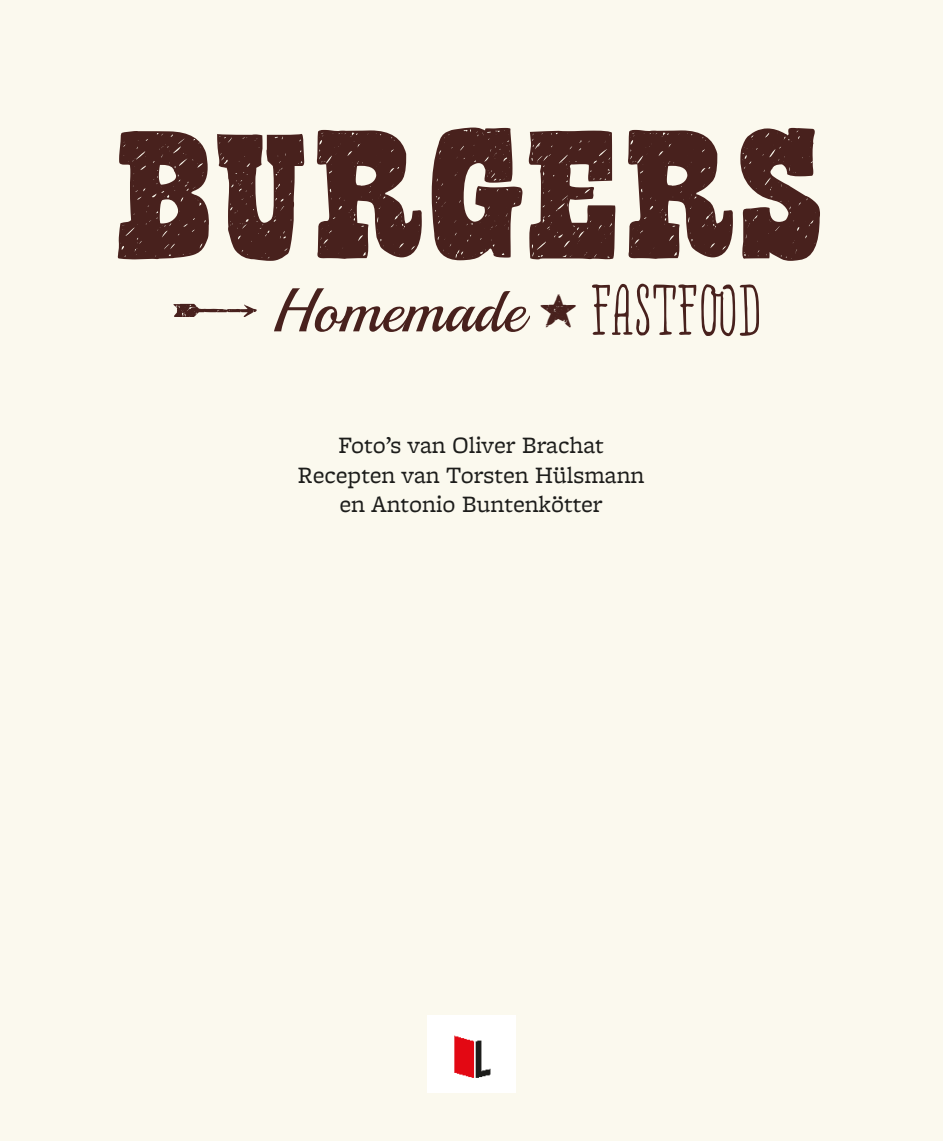
<style>
.page{position:relative;width:943px;height:1141px;background:#fbf9ee}
.page>*{position:absolute;margin:0;border:0;box-sizing:border-box;transform-origin:0 0}
.t1{font:185.67px "Bandoliers";color:#48211d}
.t2{font:61.6px "Playball Pro";color:#48211d}
.t3{font:24.5px/29.4px "Freight Micro Pro";color:#1d1d1b;text-align:center}
.s1{font-family:"Shelton";font-size:54.07px}
.s2{font-family:"Shelton";font-size:46.55px}
.s3{font-family:"Love Potion";font-size:71.4px}
</style>
<div class="page">
<img style="left:428px;top:1015px;width:87px;height:77px">
<h1 class="t1" style="left:112px;top:101px;width:714px">BURGERS</h1>
<h2 class="t2" style="left:172px;top:273px;width:591px"><span class="s1">–&gt;</span> Homemade <span class="s2">**</span> <span class="s3">FASTFOOD</span></h2>
<p class="t3" style="left:298px;top:430px;width:348px">Foto’s van Oliver Brachat<br>Recepten van Torsten Hülsmann en Antonio Buntenkötter</p>
</div>
